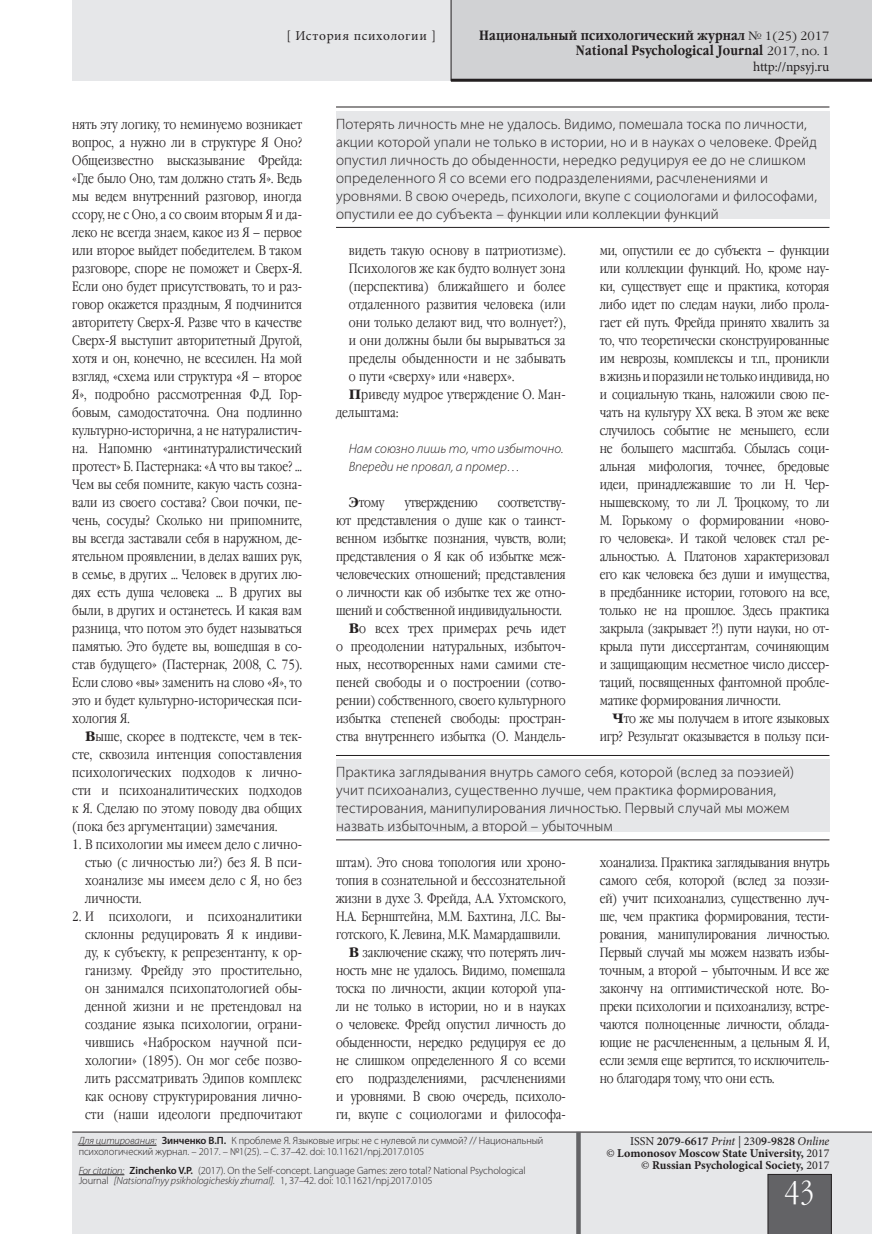
<style>
.page{position:relative;width:872px;height:1234px;background:#fff}
.page>*{position:absolute;margin:0;border:0;box-sizing:border-box;transform-origin:0 0}
.t1{font:30px "Garamond Narrow C";color:#fff}
.Insert___MEDIUM{font:300 15px/18px "Myriad Pro";letter-spacing:.01em;color:#231f20}
.Main_text{font:13.5px/18px "Garamond Narrow C";letter-spacing:-.01em;color:#231f20;text-align:justify}
.Main_text___NUM_1st{font:13.5px/18px "Garamond Narrow C";letter-spacing:.01em;color:#231f20;text-align:justify}
.t2{font:700 13.5px/15px "Garamond Narrow C";letter-spacing:.01em;color:#231f20;text-align:right}
.t3{font:italic 300 13.5px/18px "Myriad Pro";color:#231f20}
.Main_text-2{font:13.5px/18px "Garamond Narrow C";letter-spacing:.01em;color:#231f20}
.t4{font:13.5px "Minion Pro";letter-spacing:.035em;color:#231f20}
.t5{font:13.5px "Minion Pro";letter-spacing:-.015em;color:#231f20}
.t6{font:700 12px/12px "Minion Pro";color:#231f20;text-align:right}
.t7{font:300 10.5px/10.5px "Myriad Pro";letter-spacing:-.01em;color:#231f20}
.s1{font-family:"Garamond C";font-weight:400;font-size:12px}
.s2{font-family:"Garamond C";font-weight:700}
.s3{font-style:italic}
.s4{font-weight:600}
.s5{font-weight:400}
.s6{font-weight:400;font-style:italic}
</style>
<div class="page">
<div style="left:72px;top:0;width:800px;height:81px;background:#e6e7e9"></div>
<div style="left:451px;top:0;width:421px;height:81px;background:#d1d2d4"></div>
<div style="left:72px;top:1132px;width:800px;height:101px;background:#e6e7e9"></div>
<hr style="left:72px;top:1131px;width:800px;height:1px;background:#231f20">
<div style="left:767px;top:1173px;width:64px;height:60px;background:#636366"></div>
<hr style="left:451px;top:79px;width:421px;height:3px;background:#231f20">
<div style="left:576px;top:1131px;width:5px;height:102px;background:#636366"></div>
<hr style="left:451px;top:0;width:1px;height:81px;background:#231f20">
<hr style="left:79px;top:1144px;width:78px;height:1px;background:#231f20">
<hr style="left:79px;top:1174px;width:45px;height:1px;background:#231f20">
<div style="left:336px;top:111px;width:493px;height:108px;background:#e6e7e9"></div>
<hr style="left:336px;top:107px;width:493px;height:1px;background:#231f20">
<hr style="left:336px;top:227px;width:493px;height:1px;background:#231f20">
<div style="left:336px;top:759px;width:493px;height:72px;background:#e6e7e9"></div>
<hr style="left:336px;top:755px;width:493px;height:1px;background:#231f20">
<hr style="left:336px;top:839px;width:493px;height:1px;background:#231f20">
<p class="t4" style="left:286px;top:26px;width:151px">[ История психологии ]</p>
<p class="t2" style="left:479px;top:28px;width:352px">Национальный психологический журнал <span class="s1">№ 1(25) 2017<br></span>National Psychological Journal <span class="s1">2017, no. 1</span></p>
<p class="t5" style="left:753px;top:57px;width:78px">http://npsyj.ru</p>
<p class="Main_text" style="left:72px;top:115px;width:231px">нять эту логику, то неминуемо возникает вопрос, а нужно ли в структуре Я Оно?<br>Общеизвестно высказывание Фрейда: «Где было Оно, там должно стать Я». Ведь мы ведем внутренний разговор, иногда ссору, не с Оно, а со своим вторым Я и да&shy;леко не всегда знаем, какое из Я – первое или второе выйдет победителем. В таком разговоре, споре не поможет и Сверх-Я.<br>Если оно будет присутствовать, то и раз&shy;говор окажется праздным, Я подчинится авторитету Сверх-Я. Разве что в качестве Сверх-Я выступит авторитетный Другой, хотя и он, конечно, не всесилен. На мой взгляд, «схема или структура «Я – второе Я», подробно рассмотренная Ф.Д. Гор&shy;бовым, самодостаточна. Она подлинно культурно-исторична, а не натуралистич&shy;на. Напомню «антинатуралистический протест» Б. Пастернака: «А что вы такое? … Чем вы себя помните, какую часть созна&shy;вали из своего состава? Свои почки, пе&shy;чень, сосуды? Сколько ни припомните, вы всегда заставали себя в наружном, де&shy;ятельном проявлении, в делах ваших рук, в семье, в других … Человек в других лю&shy;дях есть душа человека … В других вы были, в других и останетесь. И какая вам разница, что потом это будет называться памятью. Это будете вы, вошедшая в со&shy;став будущего» (Пастернак, 2008, С. 75).<br>Если слово «вы» заменить на слово «Я», то это и будет культурно-историческая пси&shy;хология Я.</p>
<p class="Main_text" style="left:72px;top:727px;width:231px;text-indent:13px"><span class="s2">В</span>ыше, скорее в подтексте, чем в тек&shy;сте, сквозила интенция сопоставления психологических подходов к лично&shy;сти и психоаналитических подходов к Я. Сделаю по этому поводу два общих (пока без аргументации) замечания.</p>
<p class="Main_text___NUM_1st" style="left:85px;top:835px;width:218px;text-indent:-13px">1. В психологии мы имеем дело с лично&shy;стью (с личностью ли?) без Я. В пси&shy;хоанализе мы имеем дело с Я, но без личности.</p>
<p class="Main_text___NUM_1st" style="left:85px;top:907px;width:218px;text-indent:-13px">2. И психологи, и психоаналитики склонны редуцировать Я к индиви&shy;ду, к субъекту, к репрезентанту, к ор&shy;ганизму. Фрейду это простительно, он занимался психопатологией обы&shy;денной жизни и не претендовал на создание языка психологии, ограни&shy;чившись «Наброском научной пси&shy;хологии» (1895). Он мог себе позво&shy;лить рассматривать Эдипов комплекс как основу структурирования лично&shy;сти (наши идеологи предпочитают</p>
<p class="Insert___MEDIUM" style="left:336px;top:114px;width:482px">Потерять личность мне не удалось. Видимо, помешала тоска по личности, акции которой упали не только в истории, но и в науках о человеке. Фрейд опустил личность до обыденности, нередко редуцируя ее до не слишком определенного Я со всеми его подразделениями, расчленениями и уровнями. В свою очередь, психологи, вкупе с социологами и философами, опустили ее до субъекта – функции или коллекции функций</p>
<p class="Main_text___NUM_1st" style="left:349px;top:241px;width:218px">видеть такую основу в патриотизме).<br>Психологов же как будто волнует зона (перспектива) ближайшего и более отдаленного развития человека (или они только делают вид, что волнует?), и они должны были бы вырываться за пределы обыденности и не забывать о пути «сверху» или «наверх».</p>
<p class="Main_text-2" style="left:336px;top:385px;width:231px;text-indent:13px"><span class="s2">П</span>риведу мудрое утверждение О. Ман&shy;дельштама:</p>
<p class="t3" style="left:349px;top:439px;width:216px">Нам союзно лишь то, что избыточно.<br>Впереди не провал, а промер…</p>
<p class="Main_text" style="left:349px;top:493px;width:37px"><span class="s2">Э</span>тому</p>
<p class="Main_text" style="left:405px;top:493px;width:74px">утверждению</p>
<p class="Main_text" style="left:336px;top:493px;width:231px;text-indent:162px">соответству&shy;ют представления о душе как о таинст&shy;венном избытке познания, чувств, воли; представления о Я как об избытке меж&shy;человеческих отношений; представления о личности как об избытке тех же отно&shy;шений и собственной индивидуальности.</p>
<p class="Main_text" style="left:336px;top:619px;width:231px;text-indent:13px"><span class="s2">В</span>о всех трех примерах речь идет о преодолении натуральных, избыточ&shy;ных, несотворенных нами самими сте&shy;пеней свободы и о построении (сотво&shy;рении) собственного, своего культурного избытка степеней свободы: простран&shy;ства внутреннего избытка (О. Мандель-</p>
<p class="Main_text" style="left:600px;top:241px;width:231px">ми, опустили ее до субъекта – функции или коллекции функций. Но, кроме нау&shy;ки, существует еще и практика, которая либо идет по следам науки, либо прола&shy;гает ей путь. Фрейда принято хвалить за то, что теоретически сконструированные им неврозы, комплексы и т.п., проникли в жизнь и поразили не только индивида, но и социальную ткань, наложили свою пе&shy;чать на культуру XX века. В этом же веке случилось событие не меньшего, если не большего масштаба. Сбылась соци&shy;альная мифология, точнее, бредовые идеи, принадлежавшие то ли Н. Чер&shy;нышевскому, то ли Л. Троцкому, то ли М. Горькому о формировании «ново&shy;го человека». И такой человек стал ре&shy;альностью. А. Платонов характеризовал его как человека без души и имущества, в предбаннике истории, готового на все, только не на прошлое. Здесь практика закрыла (закрывает ?!) пути науки, но от&shy;крыла пути диссертантам, сочиняющим и защищающим несметное число диссер&shy;таций, посвященных фантомной пробле&shy;матике формирования личности.</p>
<p class="Main_text" style="left:600px;top:709px;width:231px;text-align:right"><span class="s2">Ч</span>то же мы получаем в итоге языковых игр? Результат оказывается в пользу пси-</p>
<p class="Insert___MEDIUM" style="left:336px;top:762px;width:459px">Практика заглядывания внутрь самого себя, которой (вслед за поэзией) учит психоанализ, существенно лучше, чем практика формирования, тестирования, манипулирования личностью. Первый случай мы можем назвать избыточным, а второй – убыточным</p>
<p class="Main_text" style="left:336px;top:853px;width:231px">штам). Это снова топология или хроно&shy;топия в сознательной и бессознательной жизни в духе З. Фрейда, А.А. Ухтомского, Н.А. Бернштейна, М.М. Бахтина, Л.С. Вы&shy;готского, К. Левина, М.К. Мамардашвили.</p>
<p class="Main_text" style="left:336px;top:943px;width:231px;text-indent:13px"><span class="s2">В</span> заключение скажу, что потерять лич&shy;ность мне не удалось. Видимо, помешала тоска по личности, акции которой упа&shy;ли не только в истории, но и в науках о человеке. Фрейд опустил личность до обыденности, нередко редуцируя ее до не слишком определенного Я со всеми его подразделениями, расчленениями и уровнями. В свою очередь, психоло&shy;ги, вкупе с социологами и философа-</p>
<p class="Main_text" style="left:600px;top:853px;width:231px">хоанализа. Практика заглядывания внутрь самого себя, которой (вслед за поэзи&shy;ей) учит психоанализ, существенно луч&shy;ше, чем практика формирования, тести&shy;рования, манипулирования личностью.<br>Первый случай мы можем назвать избы&shy;точным, а второй – убыточным. И все же закончу на оптимистической ноте. Во&shy;преки психологии и психоанализу, встре&shy;чаются полноценные личности, облада&shy;ющие не расчлененным, а цельным Я. И, если земля еще вертится, то исключитель&shy;но благодаря тому, что они есть.</p>
<p class="t7" style="left:79px;top:1134px;width:466px"><span class="s3">Для цитирования:</span> <span class="s4">Зинченко В.П.</span> К проблеме Я. Языковые игры: не с нулевой ли суммой? // Национальный психологический журнал. – 2017. – №1(25). – С. 37–42. doi: 10.11621/npj.2017.0105</p>
<p class="t7" style="left:79px;top:1164px;width:448px"><span class="s3">For citation:</span> <span class="s4">Zinchenko V.P.</span> (2017). On the Self-concept. Language Games: zero total? National Psychological<br>Journal <span class="s3">[Natsional’nyy psikhologicheskiy zhurnal].</span> 1, 37–42. doi: 10.11621/npj.2017.0105</p>
<p class="t6" style="left:606px;top:1134px;width:225px"><span class="s5">ISSN</span> <span class="s4">2079-6617</span> <span class="s6">Print</span> <span class="s5">| 230</span><span class="s4">9-9828</span> <span class="s6">Online<br>©</span> Lomonosov Moscow State University, <span class="s5">2017 ©</span> Russian Psychological Society, <span class="s5">2017</span></p>
<h1 class="t1" style="left:785px;top:1175px;width:31px">43</h1>
</div>
